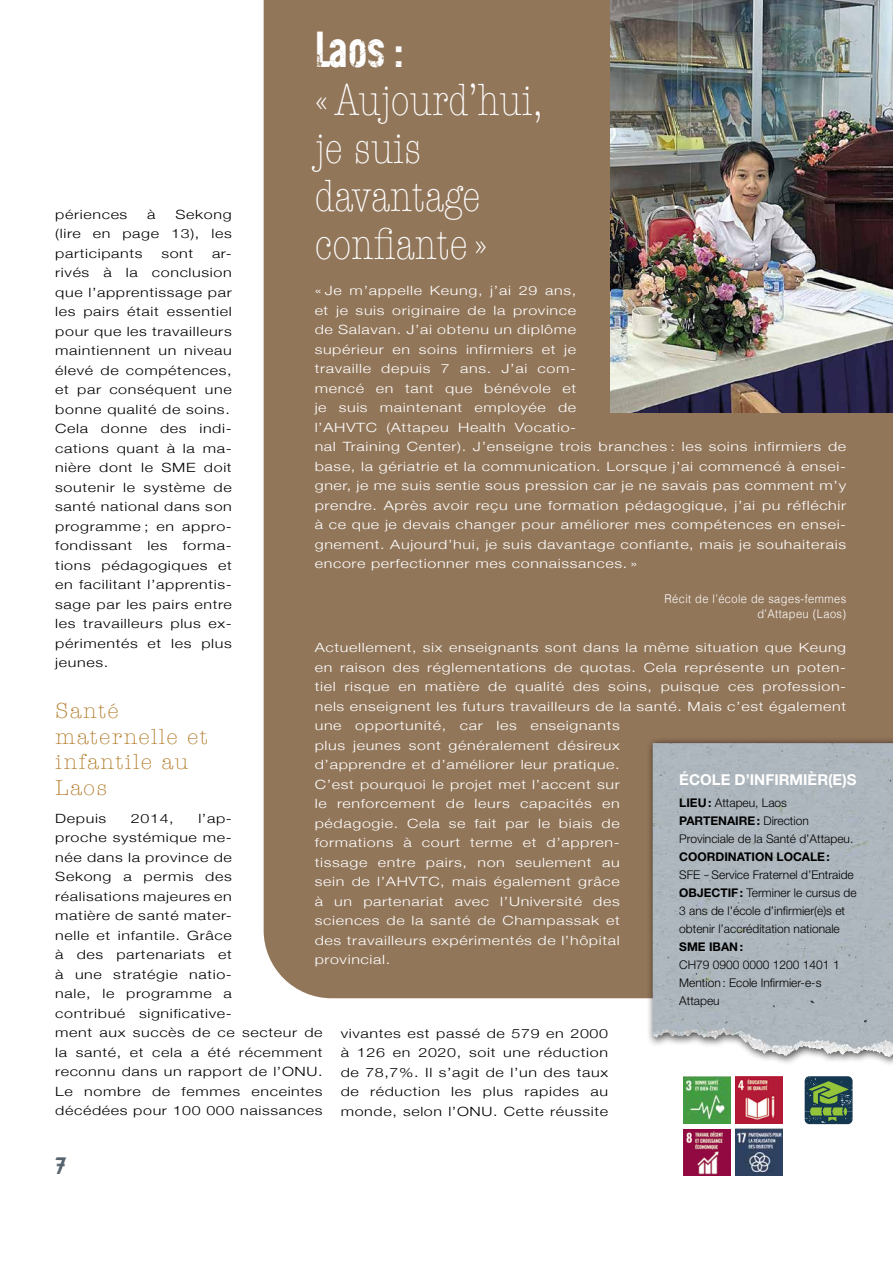
<style>
.page{position:relative;width:893px;height:1263px;background:#fff}
.page>*{position:absolute;margin:0;border:0;box-sizing:border-box;transform-origin:0 0}
.t1{font:51px "Haastkiwi";color:#fff;scale:.96 1}
.t2{font:300 condensed 46.5px/48px "American Typewriter";color:#fff;scale:.96 1}
.t3{font:24px "Haastkiwi";color:#55616b}
.t4{font:300 condensed 22.5px/25.5px "American Typewriter";letter-spacing:.04em;color:#ae741d;scale:1.26 1}
.t5{font:700 15px "Helvetica Neue LT Std";color:#fff}
.t6{font:300 12.75px/19.5px "Helvetica Neue";letter-spacing:.04em;color:#fff;scale:1.26 1}
.t7{font:300 12.75px/19.5px "Helvetica Neue";letter-spacing:.04em;color:#000;text-align:justify;scale:1.26 1}
.t8{font:300 12px/18px "Helvetica Neue LT Std";color:#000}
.t9{font:300 12px/15px "Helvetica";letter-spacing:.04em;color:#fff;text-align:right;scale:.92 1}
.t10{font:700 12px "Helvetica Neue LT Std";color:#000}
.s1{font-weight:700}
</style>
<div class="page">
<div style="left:264px;top:0;width:629px;height:998px;background:#92765a"></div>
<div style="left:646px;top:736px;width:247px;height:330px;background:#000;opacity:.75"></div>
<img style="left:653px;top:743px;width:149px;height:314px">
<svg style="left:805px;top:1076px;width:47px;height:48px;background:#43694e"></svg>
<img style="left:735px;top:1077px;width:47px;height:46px">
<img style="left:735px;top:1128px;width:47px;height:47px">
<img style="left:683px;top:1129px;width:47px;height:47px">
<img style="left:683px;top:1077px;width:47px;height:46px">
<img style="left:610px;top:0;width:283px;height:412px">
<h1 class="t1" style="left:315px;top:20px;width:92px">Laos:</h1>
<h2 class="t2" style="left:315px;top:75px;width:239px">«Aujourd’hui, je suis davantage confiante »</h2>
<p class="t6" style="left:315px;top:280px;width:423px">« Je m’appelle Keung, j’ai 29 ans,<br>et je suis originaire de la province<br>de Salavan. J’ai obtenu un diplôme<br>supérieur en soins infirmiers et je<br>travaille depuis 7 ans. J’ai com-<br>mencé en tant que bénévole et<br>je suis maintenant employée de<br>l’AHVTC (Attapeu Health Vocatio-<br>nal Training Center). J’enseigne trois branches : les soins infirmiers de base, la gériatrie et la communication. Lorsque j’ai commencé à ensei&shy;gner, je me suis sentie sous pression car je ne savais pas comment m’y prendre. Après avoir reçu une formation pédagogique, j’ai pu réfléchir à ce que je devais changer pour améliorer mes compétences en ensei&shy;gnement. Aujourd’hui, je suis davantage confiante, mais je souhaiterais encore perfectionner mes connaissances. »</p>
<p class="t9" style="left:664px;top:590px;width:199px">Récit de l’école de sages-femmes d’Attapeu (Laos)</p>
<p class="t6" style="left:315px;top:637px;width:423px">Actuellement, six enseignants sont dans la même situation que Keung en raison des réglementations de quotas. Cela représente un poten&shy;tiel risque en matière de qualité des soins, puisque ces profession&shy;nels enseignent les futurs travailleurs de la santé. Mais c’est également une opportunité, car les enseignants<br>plus jeunes sont généralement désireux<br>d’apprendre et d’améliorer leur pratique.<br>C’est pourquoi le projet met l’accent sur<br>le renforcement de leurs capacités en<br>pédagogie. Cela se fait par le biais de<br>formations à court terme et d’appren-<br>tissage entre pairs, non seulement au<br>sein de l’AHVTC, mais également grâce<br>à un partenariat avec l’Université des<br>sciences de la santé de Champassak et<br>des travailleurs expérimentés de l’hôpital<br>provincial.</p>
<p class="t7" style="left:55px;top:203px;width:142px;text-indent:120px">Sekong (lire en page 13), les participants</p>
<p class="t7" style="left:55px;top:203px;width:59px">périences</p>
<p class="t7" style="left:147px;top:203px;width:8px">à</p>
<p class="t7" style="left:161px;top:242px;width:27px">sont</p>
<p class="t7" style="left:55px;top:242px;width:142px;text-align:left;text-indent:157px">ar&shy;rivés à la conclusion que l’apprentissage par les pairs était essentiel pour que les travailleurs maintiennent un niveau élevé de compétences, et par conséquent une bonne qualité de soins.<br>Cela donne des indi&shy;cations quant à la ma&shy;nière dont le SME doit soutenir le système de santé national dans son programme ; en appro&shy;fondissant les forma&shy;tions pédagogiques et en facilitant l’apprentis&shy;sage par les pairs entre les travailleurs plus ex&shy;périmentés et les plus jeunes.</p>
<h3 class="t4" style="left:55px;top:698px;width:123px">Santé maternelle et infantile au<br>Laos</h3>
<p class="t7" style="left:55px;top:807px;width:42px">Depuis</p>
<p class="t7" style="left:131px;top:807px;width:35px">2014,</p>
<p class="t5" style="left:679px;top:770px;width:179px">ÉCOLE D’INFIRMIÈR(E)S</p>
<p class="t8" style="left:679px;top:793px;width:176px"><span class="s1">LIEU:</span> Attapeu, Laos<br><span class="s1">PARTENAIRE:</span> Direction<br>Provinciale de la Santé d’Attapeu.</p>
<p class="t10" style="left:679px;top:849px;width:152px">COORDINATION LOCALE:</p>
<p class="t8" style="left:679px;top:865px;width:179px">SFE - Service Fraternel d’Entraide <span class="s1">OBJECTIF:</span> Terminer le cursus de 3 ans de l’école d’infirmier(e)s et obtenir l’accréditation nationale</p>
<p class="t10" style="left:679px;top:939px;width:65px">SME IBAN:</p>
<p class="t8" style="left:679px;top:955px;width:162px">CH79 0900 0000 1200 1401 1<br>Mention: Ecole Infirmier-e-s<br>Attapeu</p>
<p class="t7" style="left:55px;top:807px;width:214px;text-align:left;text-indent:143px">l’ap-<br>proche systémique me-<br>née dans la province de<br>Sekong a permis des<br>réalisations majeures en<br>matière de santé mater-<br>nelle et infantile. Grâce<br>à des partenariats et<br>à une stratégie natio-<br>nale, le programme a<br>contribué significative-<br>ment aux succès de ce secteur de la santé, et cela a été récemment reconnu dans un rapport de l’ONU.<br>Le nombre de femmes enceintes décédées pour 100 000 naissances</p>
<p class="t7" style="left:341px;top:1023px;width:214px">vivantes est passé de 579 en 2000 à 126 en 2020, soit une réduction de 78,7%. Il s’agit de l’un des taux de réduction les plus rapides au monde, selon l’ONU. Cette réussite</p>
<h3 class="t3" style="left:55px;top:1152px;width:13px">7</h3>
</div>
